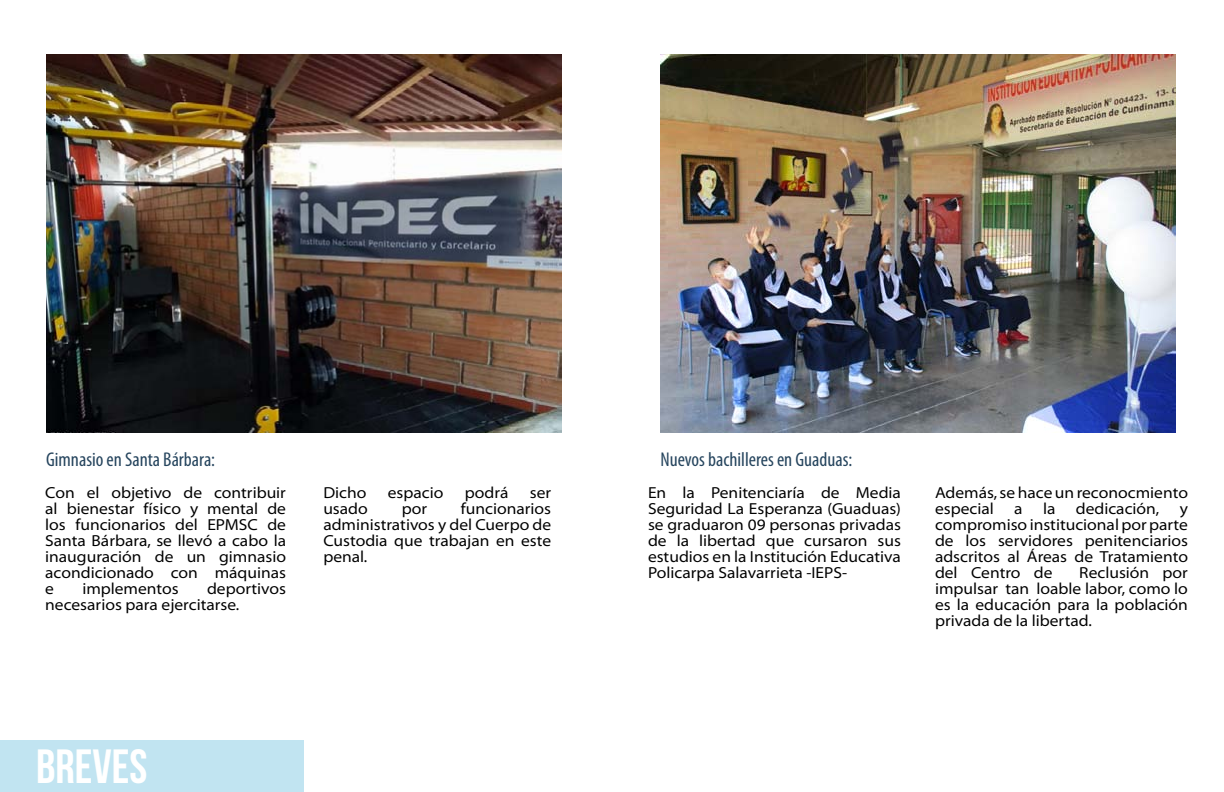
<style>
.page{position:relative;width:1224px;height:792px;background:#fff}
.page>*{position:absolute;margin:0;border:0;box-sizing:border-box;transform-origin:0 0}
.t1{font:700 48px "Bebas Neue";color:#fff}
.t2{font:condensed 20px "Myriad Pro";color:#26455e}
.t3{font:semi-expanded 16px/16px "Myriad Pro";color:#000;text-align:justify}
</style>
<div class="page">
<div style="left:0;top:740px;width:304px;height:52px;background:#c1e4f1"></div>
<img style="left:46px;top:54px;width:515px;height:379px">
<img style="left:660px;top:54px;width:516px;height:379px">
<p class="t2" style="left:46px;top:447px;width:171px">Gimnasio en Santa Bárbara:</p>
<p class="t2" style="left:660px;top:447px;width:194px">Nuevos bachilleres en Guaduas:</p>
<p class="t3" style="left:648px;top:485px;width:255px">En la Penitenciaría de Media Seguridad La Esperanza (Guaduas) se graduaron 09 personas privadas de la libertad que cursaron sus estudios en la Institución Educativa Policarpa Salavarrieta -IEPS-</p>
<p class="t3" style="left:935px;top:485px;width:254px">Además, se hace un reconocmiento especial</p>
<p class="t3" style="left:45px;top:485px;width:242px">Con el objetivo de contribuir al bienestar físico y mental de los funcionarios del EPMSC de Santa Bárbara, se llevó a cabo la inauguración de un gimnasio acondicionado con máquinas e</p>
<p class="t3" style="left:323px;top:485px;width:45px">Dicho</p>
<p class="t3" style="left:388px;top:485px;width:57px">espacio</p>
<p class="t3" style="left:465px;top:485px;width:45px">podrá</p>
<p class="t3" style="left:530px;top:485px;width:23px">ser</p>
<p class="t3" style="left:323px;top:501px;width:46px">usado</p>
<p class="t3" style="left:402px;top:501px;width:27px">por</p>
<p class="t3" style="left:323px;top:501px;width:229px;text-indent:138px">funcionarios administrativos y del Cuerpo de Custodia que trabajan en este penal.</p>
<p class="t3" style="left:1014px;top:501px;width:10px">a</p>
<p class="t3" style="left:1043px;top:501px;width:14px">la</p>
<p class="t3" style="left:1076px;top:501px;width:85px">dedicación,</p>
<p class="t3" style="left:935px;top:501px;width:255px;text-indent:245px">y compromiso institucional por parte de los servidores penitenciarios adscritos al Áreas de Tratamiento del Centro de</p>
<p class="t3" style="left:935px;top:565px;width:254px;text-indent:144px">Reclusión por impulsar tan loable labor, como lo es la educación para la población privada de la libertad.</p>
<p class="t3" style="left:45px;top:581px;width:242px;text-indent:162px">deportivos necesarios para ejercitarse.</p>
<p class="t3" style="left:82px;top:581px;width:98px">implementos</p>
<h1 class="t1" style="left:36px;top:741px;width:113px">BREVES</h1>
</div>
